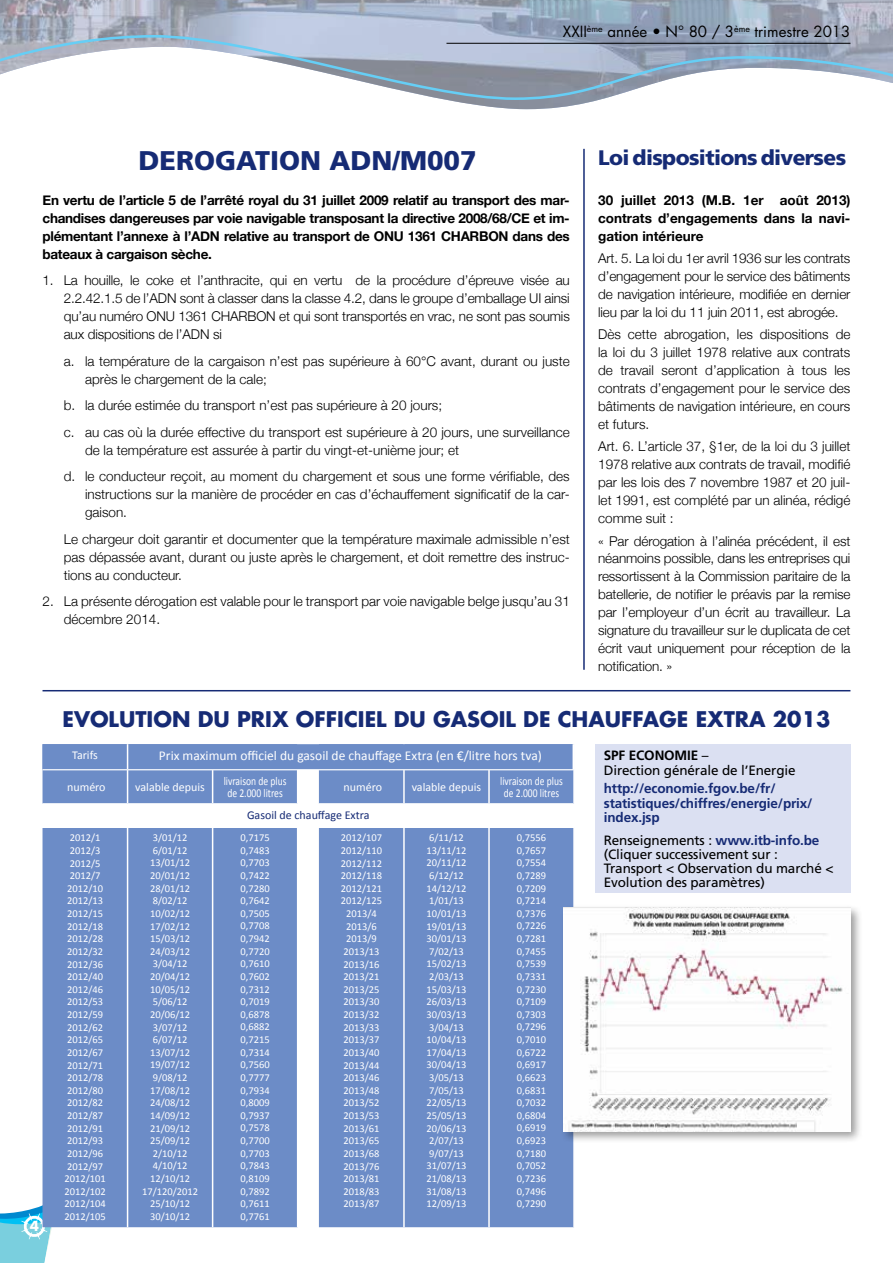
<style>
.page{position:relative;width:893px;height:1263px;background:#fff}
.page>*{position:absolute;margin:0;border:0;box-sizing:border-box;transform-origin:0 0}
.t1{font:900 27px "Frutiger";color:#162b75}
.t2{font:700 21px "Futura";color:#162b75}
.t3{font:900 21px "Frutiger";letter-spacing:-.03em;color:#162b75}
.t4{font:15px "Futura";color:#000}
.t5{font:300 13.5px/18px "Helvetica Neue";color:#000;text-align:justify}
.t6{font:700 13.5px/18px "Helvetica Neue";letter-spacing:-.02em;color:#000;text-align:justify}
.t7{font:13.5px/14.2px "Frutiger";letter-spacing:-.01em;color:#000}
.t8{font:700 13.5px/14.2px "Frutiger";letter-spacing:-.01em;color:#162b75}
.t9{font:13.5px "Calibri";color:#fff}
.t10{font:700 13.5px "Futura";color:#fff}
.t11{font:12px/12px "Calibri";color:#fff;text-align:center;scale:.8 1}
.t12{font:12px "Calibri";color:#fff}
.t13{font:12px "Calibri";color:#162b75}
.t14{font:10.5px/12.6px "Calibri";color:#fff;text-align:center}
.s1{font-weight:700}
.s2{font-weight:700;color:#162b75}
</style>
<div class="page">
<svg style="left:0;top:1191px;width:54px;height:72px"></svg>
<svg style="left:165px;top:0;width:728px;height:35px"></svg>
<img style="left:0;top:0;width:165px;height:35px">
<img style="left:636px;top:0;width:115px;height:35px">
<img style="left:448px;top:100px;width:150px;height:9px">
<svg style="left:0;top:35px;width:893px;height:65px"></svg>
<hr style="left:446px;top:43px;width:404px;height:1px;background:#000">
<div style="left:595px;top:744px;width:255px;height:149px;background:#dbe0f2"></div>
<div style="left:43px;top:770px;width:254px;height:457px;background:#6c8cc7"></div>
<div style="left:43px;top:804px;width:255px;height:23px;background:#fff"></div>
<hr style="left:127px;top:770px;width:1px;height:33px;background:#fff">
<hr style="left:212px;top:770px;width:1px;height:33px;background:#fff">
<hr style="left:127px;top:827px;width:1px;height:400px;background:#fff">
<hr style="left:212px;top:827px;width:1px;height:400px;background:#fff">
<hr style="left:43px;top:803px;width:85px;height:1px;background:#fff">
<hr style="left:128px;top:803px;width:85px;height:1px;background:#fff">
<hr style="left:213px;top:803px;width:84px;height:1px;background:#fff">
<div style="left:319px;top:770px;width:254px;height:457px;background:#6c8cc7"></div>
<div style="left:319px;top:804px;width:255px;height:23px;background:#fff"></div>
<hr style="left:403px;top:770px;width:2px;height:33px;background:#fff">
<hr style="left:488px;top:770px;width:2px;height:33px;background:#fff">
<hr style="left:403px;top:827px;width:2px;height:400px;background:#fff">
<hr style="left:488px;top:827px;width:2px;height:400px;background:#fff">
<hr style="left:319px;top:803px;width:85px;height:1px;background:#fff">
<hr style="left:404px;top:803px;width:85px;height:1px;background:#fff">
<hr style="left:489px;top:803px;width:84px;height:1px;background:#fff">
<div style="left:43px;top:744px;width:531px;height:25px;background:#6c8cc7"></div>
<div style="left:560px;top:904px;width:303px;height:240px;background:#000;opacity:.4"></div>
<img style="left:564px;top:908px;width:286px;height:223px">
<hr style="left:43px;top:690px;width:807px;height:1px;background:#162b75">
<hr style="left:583px;top:149px;width:2px;height:521px;background:#162b75">
<h1 class="t1" style="left:139px;top:144px;width:340px">DEROGATION ADN/M007</h1>
<p class="t4" style="left:563px;top:21px;width:289px">XXII<sup>ème</sup> année • N° 80 / 3<sup>ème</sup> trimestre 2013</p>
<h2 class="t3" style="left:598px;top:145px;width:250px">Loi dispositions diverses</h2>
<p class="t6" style="left:598px;top:190px;width:254px">30 juillet 2013 (M.B. 1er août 2013) contrats d’engagements dans la navi&shy;gation intérieure</p>
<p class="t5" style="left:598px;top:248px;width:254px">Art. 5. La loi du 1er avril 1936 sur les contrats d’engagement pour le service des bâtiments de navigation intérieure, modifiée en dernier lieu par la loi du 11 juin 2011, est abrogée.</p>
<p class="t5" style="left:598px;top:324px;width:254px">Dès cette abrogation, les dispositions de la loi du 3 juillet 1978 relative aux contrats de travail seront d’application à tous les contrats d’engagement pour le service des bâtiments de navigation intérieure, en cours et futurs.</p>
<p class="t5" style="left:598px;top:437px;width:254px">Art. 6. L’article 37, §1er, de la loi du 3 juillet 1978 relative aux contrats de travail, modifié par les lois des 7 novembre 1987 et 20 juil&shy;let 1991, est complété par un alinéa, rédigé comme suit :</p>
<p class="t5" style="left:598px;top:531px;width:254px">« Par dérogation à l’alinéa précédent, il est néanmoins possible, dans les entreprises qui ressortissent à la Commission paritaire de la batellerie, de notifier le préavis par la remise par l’employeur d’un écrit au travailleur. La signature du travailleur sur le duplicata de cet écrit vaut uniquement pour réception de la notification. »</p>
<h2 class="t2" style="left:62px;top:704px;width:769px">EVOLUTION DU PRIX OFFICIEL DU GASOIL DE CHAUFFAGE EXTRA 2013</h2>
<p class="t7" style="left:604px;top:748px;width:193px"><span class="s1">SPF ECONOMIE</span> –<br>Direction générale de l’Energie</p>
<p class="t8" style="left:604px;top:781px;width:210px">http://economie.fgov.be/fr/ statistiques/chiffres/energie/prix/ index.jsp</p>
<p class="t7" style="left:604px;top:832px;width:231px">Renseignements : <span class="s2">www.itb-info.be </span>(Cliquer successivement sur :<br>Transport &lt; Observation du marché &lt;<br>Evolution des paramètres)</p>
<p class="t6" style="left:43px;top:190px;width:529px">En vertu de l’article 5 de l’arrêté royal du 31 juillet 2009 relatif au transport des mar&shy;chandises dangereuses par voie navigable transposant la directive 2008/68/CE et im&shy;plémentant l’annexe à l’ADN relative au transport de ONU 1361 CHARBON dans des bateaux à cargaison sèche.</p>
<p class="t5" style="left:64px;top:270px;width:507px;text-indent:-21px">1. La houille, le coke et l’anthracite, qui en vertu de la procédure d’épreuve visée au 2.2.42.1.5 de l’ADN sont à classer dans la classe 4.2, dans le groupe d’emballage UI ainsi qu’au numéro ONU 1361 CHARBON et qui sont transportés en vrac, ne sont pas soumis aux dispositions de l’ADN si</p>
<p class="t5" style="left:85px;top:351px;width:486px;text-indent:-21px">a. la température de la cargaison n’est pas supérieure à 60°C avant, durant ou juste après le chargement de la cale;</p>
<p class="t5" style="left:64px;top:391px;width:507px;line-height:26.5px">b. la durée estimée du transport n’est pas supérieure à 20 jours;<br>c. au cas où la durée effective du transport est supérieure à 20 jours, une surveillance</p>
<p class="t5" style="left:64px;top:436px;width:507px;line-height:26.5px;text-indent:21px">de la température est assurée à partir du vingt-et-unième jour; et<br>d. le conducteur reçoit, au moment du chargement et sous une forme vérifiable, des</p>
<p class="t5" style="left:85px;top:484px;width:486px">instructions sur la manière de procéder en cas d’échauffement significatif de la car&shy;gaison.</p>
<p class="t5" style="left:64px;top:529px;width:507px">Le chargeur doit garantir et documenter que la température maximale admissible n’est pas dépassée avant, durant ou juste après le chargement, et doit remettre des instruc&shy;tions au conducteur.</p>
<p class="t5" style="left:64px;top:591px;width:508px;text-indent:-21px">2. La présente dérogation est valable pour le transport par voie navigable belge jusqu’au 31 décembre 2014.</p>
<p class="t12" style="left:72px;top:748px;width:27px">Tarifs</p>
<p class="t9" style="left:159px;top:747px;width:384px">Prix maximum officiel du gasoil de chauffage Extra (en €/litre hors tva)</p>
<p class="t12" style="left:67px;top:780px;width:40px">numéro</p>
<p class="t12" style="left:135px;top:780px;width:71px">valable depuis</p>
<p class="t11" style="left:224px;top:775px;width:80px">livraison de plus de 2.000 litres</p>
<p class="t14" style="left:64px;top:832px;width:43px">2012/1<br>2012/3<br>2012/5<br>2012/7<br>2012/10<br>2012/13<br>2012/15<br>2012/18<br>2012/28<br>2012/32<br>2012/36<br>2012/40<br>2012/46<br>2012/53<br>2012/59<br>2012/62<br>2012/65<br>2012/67<br>2012/71<br>2012/78<br>2012/80<br>2012/82<br>2012/87<br>2012/91<br>2012/93<br>2012/96<br>2012/97<br>2012/101<br>2012/102<br>2012/104<br>2012/105</p>
<p class="t14" style="left:142px;top:831px;width:58px">3/01/12<br>6/01/12<br>13/01/12<br>20/01/12<br>28/01/12<br>8/02/12<br>10/02/12<br>17/02/12<br>15/03/12<br>24/03/12<br>3/04/12<br>20/04/12<br>10/05/12<br>5/06/12<br>20/06/12<br>3/07/12<br>6/07/12<br>13/07/12<br>19/07/12<br>9/08/12<br>17/08/12<br>24/08/12<br>14/09/12<br>21/09/12<br>25/09/12<br>2/10/12<br>4/10/12<br>12/10/12<br>17/120/2012<br>25/10/12<br>30/10/12</p>
<p class="t14" style="left:241px;top:831px;width:31px;text-align:justify">0,7175<br>0,7483<br>0,7703<br>0,7422<br>0,7280<br>0,7642<br>0,7505<br>0,7708<br>0,7942<br>0,7720<br>0,7610<br>0,7602<br>0,7312<br>0,7019<br>0,6878<br>0,6882<br>0,7215<br>0,7314<br>0,7560<br>0,7777<br>0,7934<br>0,8009<br>0,7937<br>0,7578<br>0,7700<br>0,7703<br>0,7843<br>0,8109<br>0,7892<br>0,7611<br>0,7761</p>
<p class="t12" style="left:344px;top:780px;width:40px">numéro</p>
<p class="t12" style="left:412px;top:780px;width:71px">valable depuis</p>
<p class="t11" style="left:500px;top:775px;width:80px">livraison de plus de 2.000 litres</p>
<p class="t14" style="left:341px;top:832px;width:43px">2012/107<br>2012/110<br>2012/112<br>2012/118<br>2012/121<br>2012/125<br>2013/4<br>2013/6<br>2013/9<br>2013/13<br>2013/16<br>2013/21<br>2013/25<br>2013/30<br>2013/32<br>2013/33<br>2013/37<br>2013/40<br>2013/44<br>2013/46<br>2013/48<br>2013/52<br>2013/53<br>2013/61<br>2013/65<br>2013/68<br>2013/76<br>2013/81<br>2018/83<br>2013/87</p>
<p class="t14" style="left:426px;top:831px;width:42px;text-align:left">6/11/12<br>13/11/12<br>20/11/12<br>6/12/12<br>14/12/12<br>1/01/13<br>10/01/13<br>19/01/13<br>30/01/13<br>7/02/13<br>15/02/13<br>2/03/13<br>15/03/13<br>26/03/13<br>30/03/13<br>3/04/13<br>10/04/13<br>17/04/13<br>30/04/13<br>3/05/13<br>7/05/13<br>22/05/13<br>25/05/13<br>20/06/13<br>2/07/13<br>9/07/13<br>31/07/13<br>21/08/13<br>31/08/13<br>12/09/13</p>
<p class="t14" style="left:517px;top:831px;width:31px;text-align:justify">0,7556<br>0,7657<br>0,7554<br>0,7289<br>0,7209<br>0,7214<br>0,7376<br>0,7226<br>0,7281<br>0,7455<br>0,7539<br>0,7331<br>0,7230<br>0,7109<br>0,7303<br>0,7296<br>0,7010<br>0,6722<br>0,6917<br>0,6623<br>0,6831<br>0,7032<br>0,6804<br>0,6919<br>0,6923<br>0,7180<br>0,7052<br>0,7236<br>0,7496<br>0,7290</p>
<p class="t13" style="left:247px;top:807px;width:124px">Gasoil de chauffage Extra</p>
<p class="t10" style="left:30px;top:1217px;width:11px">4</p>
</div>
